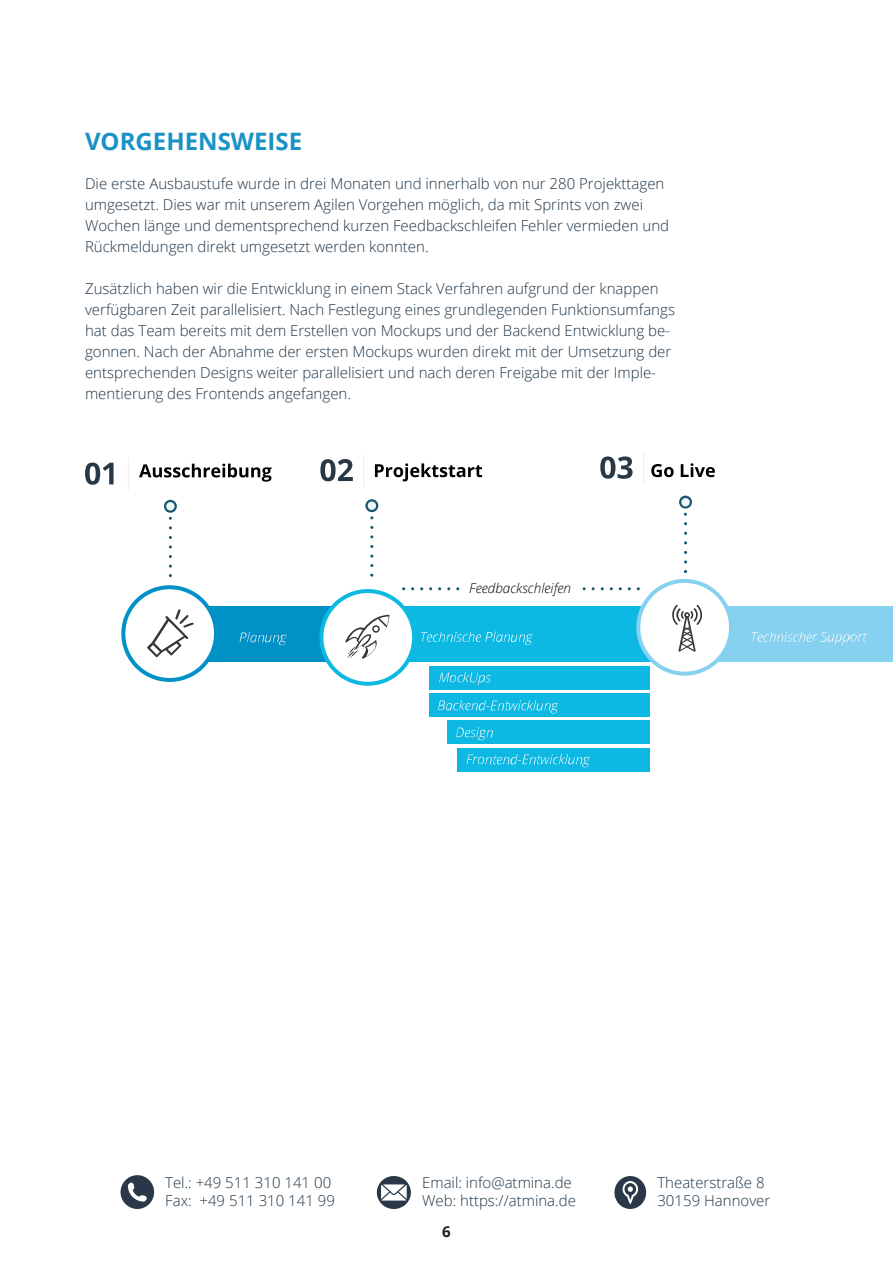
<style>
.page{position:relative;width:893px;height:1263px;background:#fff}
.page>*{position:absolute;margin:0;border:0;box-sizing:border-box;transform-origin:0 0}
.t1{font:700 24px "Open Sans";color:#1b92c4}
.t2{font:300 15px/21px "Open Sans";color:#1e3546}
.t3{font:700 15px "Open Sans";color:#231f20}
.t4{font:italic 300 13.5px "Open Sans";color:#000}
</style>
<div class="page">
<svg style="left:614px;top:1176px;width:32px;height:33px"></svg>
<svg style="left:121px;top:1175px;width:33px;height:34px"></svg>
<svg style="left:377px;top:1176px;width:34px;height:33px"></svg>
<div style="left:429px;top:693px;width:221px;height:24px;background:#0db8e3"></div>
<div style="left:170px;top:607px;width:512px;height:55px;background:#0db8e3"></div>
<div style="left:430px;top:666px;width:220px;height:24px;background:#0db8e3"></div>
<div style="left:676px;top:607px;width:217px;height:55px;background:#87d1f0"></div>
<div style="left:170px;top:607px;width:198px;height:55px;background:#0091c7"></div>
<svg style="left:85px;top:462px;width:29px;height:23px"></svg>
<hr style="left:128px;top:458px;width:1px;height:32px;background:#f0f0f0">
<svg style="left:375px;top:463px;width:107px;height:18px"></svg>
<svg style="left:651px;top:464px;width:23px;height:13px"></svg>
<svg style="left:681px;top:463px;width:34px;height:14px"></svg>
<svg style="left:139px;top:464px;width:133px;height:18px"></svg>
<svg style="left:164px;top:500px;width:13px;height:20px"></svg>
<svg style="left:320px;top:459px;width:33px;height:22px"></svg>
<hr style="left:363px;top:455px;width:1px;height:32px;background:#f0f0f0">
<svg style="left:365px;top:499px;width:13px;height:20px"></svg>
<svg style="left:438px;top:700px;width:120px;height:13px"></svg>
<svg style="left:600px;top:456px;width:33px;height:23px"></svg>
<hr style="left:643px;top:452px;width:1px;height:32px;background:#f0f0f0">
<svg style="left:679px;top:496px;width:13px;height:20px"></svg>
<svg style="left:752px;top:631px;width:115px;height:14px"></svg>
<svg style="left:317px;top:587px;width:223px;height:101px"></svg>
<svg style="left:628px;top:570px;width:108px;height:106px"></svg>
<svg style="left:121px;top:585px;width:100px;height:97px"></svg>
<svg style="left:240px;top:632px;width:47px;height:13px"></svg>
<div style="left:447px;top:720px;width:203px;height:24px;background:#0db8e3"></div>
<svg style="left:456px;top:727px;width:37px;height:13px"></svg>
<div style="left:458px;top:748px;width:192px;height:24px;background:#0db8e3"></div>
<svg style="left:466px;top:754px;width:124px;height:13px"></svg>
<hr style="left:892px;top:554px;width:1px;height:193px;background:#fff">
<p class="t1" style="left:85px;top:125px;width:219px">VORGEHENSWEISE</p>
<p class="t2" style="left:85px;top:173px;width:586px">Die erste Ausbaustufe wurde in drei Monaten und innerhalb von nur 280 Projekttagen umgesetzt. Dies war mit unserem Agilen Vorgehen möglich, da mit Sprints von zwei Wochen länge und dementsprechend kurzen Feedbackschleifen Fehler vermieden und Rückmeldungen direkt umgesetzt werden konnten.</p>
<p class="t2" style="left:85px;top:278px;width:591px">Zusätzlich haben wir die Entwicklung in einem Stack Verfahren aufgrund der knappen verfügbaren Zeit parallelisiert. Nach Festlegung eines grundlegenden Funktionsumfangs hat das Team bereits mit dem Erstellen von Mockups und der Backend Entwicklung be&shy;gonnen. Nach der Abnahme der ersten Mockups wurden direkt mit der Umsetzung der entsprechenden Designs weiter parallelisiert und nach deren Freigabe mit der Imple&shy;mentierung des Frontends angefangen.</p>
<p class="t4" style="left:469px;top:579px;width:103px">Feedbackschleifen</p>
<p class="t2" style="left:165px;top:1173px;width:171px;line-height:18px">Tel.: +49 511 310 141 00<br>Fax: +49 511 310 141 99</p>
<p class="t2" style="left:422px;top:1173px;width:155px;line-height:18px">Email: info@atmina.de<br>Web: https://atmina.de</p>
<p class="t2" style="left:657px;top:1173px;width:114px;line-height:18px">Theaterstraße 8<br>30159 Hannover</p>
<p class="t3" style="left:442px;top:1221px;width:10px">6</p>
</div>
